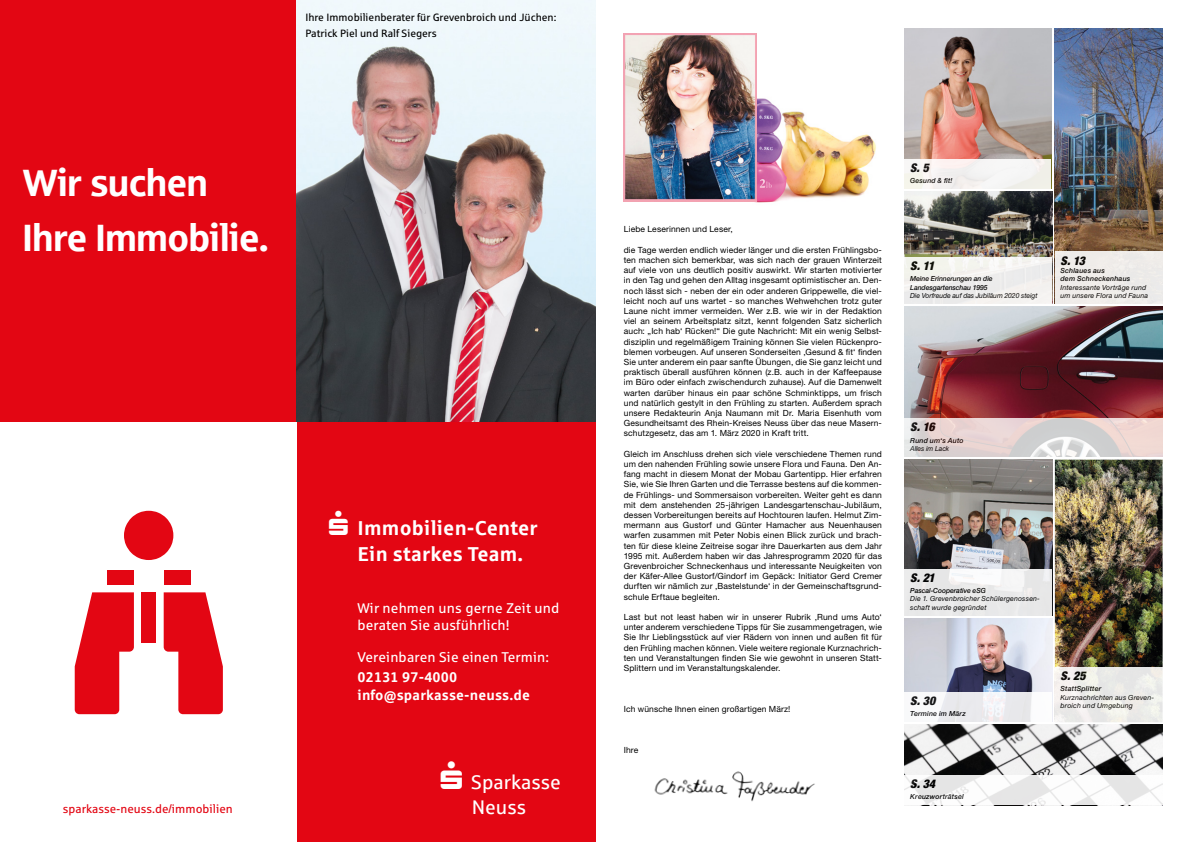
<style>
.page{position:relative;width:1191px;height:842px;background:#fff}
.page>*{position:absolute;margin:0;border:0;box-sizing:border-box;transform-origin:0 0}
.t1{font:38.1px/55.1px "Sparkasse Head";color:#fff}
.t2{font:700 20.1px/26.2px "Sparkasse Rg";letter-spacing:.01em;color:#fff}
.t3{font:19.8px/24.9px "Sparkasse Rg";color:#fff}
.t4{font:14.1px/16.1px "Sparkasse Rg";letter-spacing:.01em;color:#fff}
.t5{font:700 14.1px/18.1px "Sparkasse Rg";letter-spacing:.01em;color:#fff}
.t6{font:italic 900 condensed 12px "Helvetica Neue LT Std";letter-spacing:-.045em;color:#000}
.t7{font:11.9px "Sparkasse Rg";color:#e30613}
.t8{font:10.6px/15.5px "Sparkasse Rg";color:#000}
.t9{font:8.5px/10.2px "Helvetica Neue LT Std";letter-spacing:.015em;color:#000;text-align:justify}
.t10{font:italic 7px/8.4px "Helvetica Neue LT Std";letter-spacing:.02em;color:#000}
.t11{font:italic 500 7px/8.4px "Helvetica Neue LT Std";letter-spacing:.02em;color:#000}
.t12{font:italic 500 7px/8.4px "Helvetica Neue LT Std";letter-spacing:-.01em;color:#000}
.t13{font:italic 7px "Helvetica Neue LT Std";letter-spacing:-.01em;color:#000}
</style>
<div class="page">
<img style="left:711px;top:90px;width:165px;height:113px">
<img style="left:624px;top:33px;width:132px;height:168px">
<div style="left:141px;top:592px;width:15px;height:51px;background:#e30613"></div>
<div style="left:164px;top:570px;width:26px;height:15px;background:#e30613"></div>
<svg style="left:164px;top:592px;width:59px;height:122px"></svg>
<div style="left:107px;top:570px;width:27px;height:15px;background:#e30613"></div>
<svg style="left:75px;top:592px;width:59px;height:122px"></svg>
<svg style="left:124px;top:511px;width:49px;height:49px"></svg>
<div style="left:0;top:0;width:297px;height:421px;background:#e30613"></div>
<div style="left:297px;top:421px;width:298px;height:421px;background:#e30613"></div>
<img style="left:297px;top:0;width:298px;height:421px">
<img style="left:654px;top:771px;width:161px;height:31px">
<img style="left:904px;top:28px;width:147px;height:131px">
<img style="left:904px;top:192px;width:148px;height:65px">
<img style="left:1054px;top:460px;width:108px;height:207px">
<img style="left:1054px;top:28px;width:108px;height:224px">
<img style="left:904px;top:307px;width:258px;height:112px">
<img style="left:904px;top:618px;width:148px;height:74px">
<img style="left:904px;top:724px;width:258px;height:51px">
<div style="left:904px;top:159px;width:147px;height:30px;background:#f5f4f2"></div>
<div style="left:904px;top:257px;width:148px;height:47px;background:#f3f1ed"></div>
<div style="left:1054px;top:252px;width:108px;height:52px;background:#efece9"></div>
<img style="left:904px;top:460px;width:148px;height:109px">
<div style="left:1054px;top:667px;width:108px;height:55px;background:#edece8"></div>
<div style="left:904px;top:569px;width:148px;height:46px;background:linear-gradient(to bottom,#f1f1f1,#e7e7e7)"></div>
<svg style="left:904px;top:775px;width:258px;height:30px"></svg>
<svg style="left:904px;top:419px;width:258px;height:38px;background:#e2d6d5"></svg>
<div style="left:904px;top:692px;width:148px;height:30px;background:linear-gradient(to right,#f2f3f5,#f0eff2)"></div>
<p class="t8" style="left:305px;top:10px;width:252px">Ihre Immobilienberater für Grevenbroich und Jüchen:<br>Patrick Piel und Ralf Siegers</p>
<h1 class="t1" style="left:23px;top:153px;width:247px">Wir suchen<br>Ihre Immobilie.</h1>
<h3 class="t7" style="left:63px;top:801px;width:171px">sparkasse-neuss.de/immobilien</h3>
<h2 class="t2" style="left:357px;top:514px;width:181px">Immobilien-Center<br>Ein starkes Team.</h2>
<h3 class="t4" style="left:357px;top:600px;width:203px">Wir nehmen uns gerne Zeit und beraten Sie ausführlich!</h3>
<h3 class="t4" style="left:357px;top:648px;width:193px">Vereinbaren Sie einen Termin:</h3>
<h3 class="t5" style="left:357px;top:667px;width:174px">02131 97-4000 info@sparkasse-neuss.de</h3>
<h3 class="t3" style="left:471px;top:769px;width:91px">Sparkasse<br>Neuss</h3>
<p class="t9" style="left:624px;top:224px;width:110px">Liebe Leserinnen und Leser,</p>
<p class="t9" style="left:624px;top:245px;width:259px">die Tage werden endlich wieder länger und die ersten Frühlingsbo&shy;ten machen sich bemerkbar, was sich nach der grauen Winterzeit auf viele von uns deutlich positiv auswirkt. Wir starten motivierter in den Tag und gehen den Alltag insgesamt optimistischer an. Den&shy;noch lässt sich - neben der ein oder anderen Grippewelle, die viel&shy;leicht noch auf uns wartet - so manches Wehwehchen trotz guter Laune nicht immer vermeiden. Wer z.B. wie wir in der Redaktion viel an seinem Arbeitsplatz sitzt, kennt folgenden Satz sicherlich auch: „Ich hab‘ Rücken!“ Die gute Nachricht: Mit ein wenig Selbst&shy;disziplin und regelmäßigem Training können Sie vielen Rückenpro&shy;blemen vorbeugen. Auf unseren Sonderseiten ,Gesund &amp; fit‘ finden Sie unter anderem ein paar sanfte Übungen, die Sie ganz leicht und praktisch überall ausführen können (z.B. auch in der Kaffeepause im Büro oder einfach zwischendurch zuhause). Auf die Damenwelt warten darüber hinaus ein paar schöne Schminktipps, um frisch und natürlich gestylt in den Frühling zu starten. Außerdem sprach unsere Redakteurin Anja Naumann mit Dr. Maria Eisenhuth vom Gesundheitsamt des Rhein-Kreises Neuss über das neue Masern&shy;schutzgesetz, das am 1. März 2020 in Kraft tritt.</p>
<p class="t9" style="left:624px;top:449px;width:259px">Gleich im Anschluss drehen sich viele verschiedene Themen rund um den nahenden Frühling sowie unsere Flora und Fauna. Den An&shy;fang macht in diesem Monat der Mobau Gartentipp. Hier erfahren Sie, wie Sie Ihren Garten und die Terrasse bestens auf die kommen&shy;de Frühlings- und Sommersaison vorbereiten. Weiter geht es dann mit dem anstehenden 25-jährigen Landesgartenschau-Jubiläum, dessen Vorbereitungen bereits auf Hochtouren laufen. Helmut Zim&shy;mermann aus Gustorf und Günter Hamacher aus Neuenhausen warfen zusammen mit Peter Nobis einen Blick zurück und brach&shy;ten für diese kleine Zeitreise sogar ihre Dauerkarten aus dem Jahr 1995 mit. Außerdem haben wir das Jahresprogramm 2020 für das Grevenbroicher Schneckenhaus und interessante Neuigkeiten von der Käfer-Allee Gustorf/Gindorf im Gepäck: Initiator Gerd Cremer durften wir nämlich zur ,Bastelstunde‘ in der Gemeinschaftsgrund&shy;schule Erftaue begleiten.</p>
<p class="t9" style="left:624px;top:612px;width:259px">Last but not least haben wir in unserer Rubrik ,Rund ums Auto‘ unter anderem verschiedene Tipps für Sie zusammengetragen, wie Sie Ihr Lieblingsstück auf vier Rädern von innen und außen fit für den Frühling machen können. Viele weitere regionale Kurznachrich&shy;ten und Veranstaltungen finden Sie wie gewohnt in unseren Statt-Splittern und im Veranstaltungskalender.</p>
<p class="t9" style="left:624px;top:704px;width:168px">Ich wünsche Ihnen einen großartigen März!</p>
<p class="t9" style="left:624px;top:744px;width:16px">Ihre</p>
<h3 class="t6" style="left:910px;top:160px;width:20px">S. 5</h3>
<p class="t11" style="left:910px;top:176px;width:44px">Gesund &amp; fit!</p>
<h3 class="t6" style="left:910px;top:258px;width:26px">S. 11</h3>
<p class="t12" style="left:910px;top:275px;width:84px">Meine Erinnerungen an die<br>Landesgartenschau 1995</p>
<p class="t13" style="left:910px;top:291px;width:129px">Die Vorfreude auf das Jubiläum 2020 steigt</p>
<h3 class="t6" style="left:1060px;top:253px;width:26px">S. 13</h3>
<p class="t11" style="left:1060px;top:266px;width:71px">Schlaues aus<br>dem Schneckenhaus</p>
<p class="t10" style="left:1060px;top:283px;width:89px">Interessante Vorträge rund um unsere Flora und Fauna</p>
<h3 class="t6" style="left:910px;top:420px;width:26px">S. 16</h3>
<p class="t11" style="left:910px;top:436px;width:55px">Rund um‘s Auto</p>
<p class="t13" style="left:910px;top:444px;width:40px">Alles im Lack</p>
<h3 class="t6" style="left:910px;top:570px;width:26px">S. 21</h3>
<p class="t12" style="left:910px;top:586px;width:77px">Pascal-Cooperative eSG</p>
<p class="t10" style="left:910px;top:594px;width:131px">Die 1. Grevenbroicher Schülergenossen&shy;schaft wurde gegründet</p>
<h3 class="t6" style="left:910px;top:693px;width:27px">S. 30</h3>
<p class="t11" style="left:910px;top:709px;width:57px">Termine im März</p>
<h3 class="t6" style="left:1060px;top:668px;width:27px">S. 25</h3>
<p class="t11" style="left:1060px;top:684px;width:42px">StattSplitter</p>
<p class="t10" style="left:1060px;top:693px;width:95px">Kurznachrichten aus Greven&shy;broich und Umgebung</p>
<h3 class="t6" style="left:910px;top:776px;width:26px">S. 34</h3>
<p class="t11" style="left:910px;top:793px;width:55px">Kreuzworträtsel</p>
</div>
